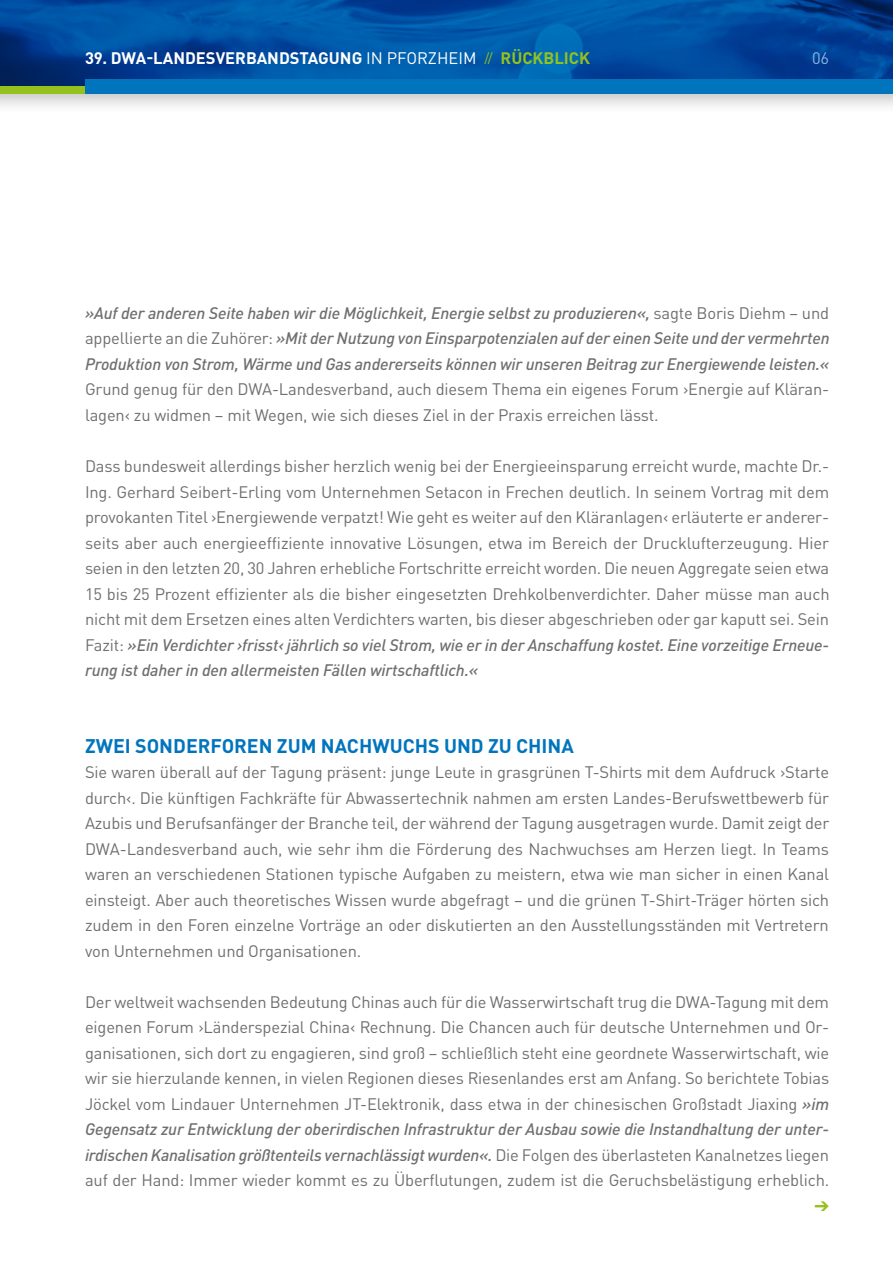
<style>
.page{position:relative;width:893px;height:1263px;background:#fff}
.page>*{position:absolute;margin:0;border:0;box-sizing:border-box;transform-origin:0 0}
.t1{font:700 19.5px "DINOT";color:#0075be}
.t2{font:16.5px/25.5px "DINOT";letter-spacing:-.01em;color:#6f6f6e;text-align:justify}
.t3{font:italic 500 16.5px/25.5px "DINOT";letter-spacing:-.01em;color:#6f6f6e;text-align:justify}
.t4{font:700 16.5px "DINOT";color:#fff}
.t5{font:16.5px "DINOT";color:#89b4e1}
.s1{font-weight:400}
.s2{font-weight:400;font-size:13.8px;color:#94c11c}
.s3{color:#94c11c}
.s4{font-weight:400;font-style:normal}
.s5{font-weight:500;font-style:italic}
</style>
<div class="page">
<div style="left:0;top:41px;width:893px;height:74px;background:#000;opacity:.25"></div>
<svg style="left:0;top:0;width:893px;height:86px;background:#004e9f"></svg>
<div style="left:0;top:86px;width:85px;height:8px;background:#94c11c"></div>
<div style="left:85px;top:79px;width:808px;height:15px;background:#0075be"></div>
<p class="t4" style="left:85px;top:47px;width:507px">39. DWA-LANDESVERBANDSTAGUNG <span class="s1">IN PFORZHEIM</span> <span class="s2">//</span> <span class="s3">RÜCKBLICK</span></p>
<p class="t5" style="left:812px;top:48px;width:19px">06</p>
<p class="t3" style="left:85px;top:300px;width:746px">»Auf der anderen Seite haben wir die Möglichkeit, Energie selbst zu produzieren«, <span class="s4">sagte Boris Diehm – und appellierte an die Zuhörer:</span> »Mit der Nutzung von Einsparpotenzialen auf der einen Seite und der vermehrten Produktion von Strom, Wärme und Gas andererseits können wir unseren Beitrag zur Energiewende leisten.«</p>
<p class="t2" style="left:85px;top:376px;width:746px">Grund genug für den DWA-Landesverband, auch diesem Thema ein eigenes Forum ›Energie auf Kläran&shy;lagen‹ zu widmen – mit Wegen, wie sich dieses Ziel in der Praxis erreichen lässt.</p>
<p class="t2" style="left:85px;top:453px;width:746px">Dass bundesweit allerdings bisher herzlich wenig bei der Energieeinsparung erreicht wurde, machte Dr.- Ing. Gerhard Seibert-Erling vom Unternehmen Setacon in Frechen deutlich. In seinem Vortrag mit dem provokanten Titel ›Energiewende verpatzt! Wie geht es weiter auf den Kläranlagen‹ erläuterte er anderer&shy;seits aber auch energieeffiziente innovative Lösungen, etwa im Bereich der Drucklufterzeugung. Hier seien in den letzten 20, 30 Jahren erhebliche Fortschritte erreicht worden. Die neuen Aggregate seien etwa 15 bis 25 Prozent effizienter als die bisher eingesetzten Drehkolbenverdichter. Daher müsse man auch nicht mit dem Ersetzen eines alten Verdichters warten, bis dieser abgeschrieben oder gar kaputt sei. Sein Fazit: <span class="s5">»Ein Verdichter ›frisst‹ jährlich so viel Strom, wie er in der Anschaffung kostet. Eine vorzeitige Erneue&shy;rung ist daher in den allermeisten Fällen wirtschaftlich.«</span></p>
<p class="t1" style="left:85px;top:733px;width:490px">ZWEI SONDERFOREN ZUM NACHWUCHS UND ZU CHINA</p>
<p class="t2" style="left:85px;top:759px;width:746px">Sie waren überall auf der Tagung präsent: junge Leute in grasgrünen T-Shirts mit dem Aufdruck ›Starte durch‹. Die künftigen Fachkräfte für Abwassertechnik nahmen am ersten Landes-Berufswettbewerb für Azubis und Berufsanfänger der Branche teil, der während der Tagung ausgetragen wurde. Damit zeigt der DWA-Landesverband auch, wie sehr ihm die Förderung des Nachwuchses am Herzen liegt. In Teams waren an verschiedenen Stationen typische Aufgaben zu meistern, etwa wie man sicher in einen Kanal einsteigt. Aber auch theoretisches Wissen wurde abgefragt – und die grünen T-Shirt-Träger hörten sich zudem in den Foren einzelne Vorträge an oder diskutierten an den Ausstellungsständen mit Vertretern von Unternehmen und Organisationen.</p>
<p class="t2" style="left:85px;top:989px;width:746px">Der weltweit wachsenden Bedeutung Chinas auch für die Wasserwirtschaft trug die DWA-Tagung mit dem eigenen Forum ›Länderspezial China‹ Rechnung. Die Chancen auch für deutsche Unternehmen und Or&shy;ganisationen, sich dort zu engagieren, sind groß – schließlich steht eine geordnete Wasserwirtschaft, wie wir sie hierzulande kennen, in vielen Regionen dieses Riesenlandes erst am Anfang. So berichtete Tobias Jöckel vom Lindauer Unternehmen JT-Elektronik, dass etwa in der chinesischen Großstadt Jiaxing <span class="s5">»im Gegensatz zur Entwicklung der oberirdischen Infrastruktur der Ausbau sowie die Instandhaltung der unter&shy;irdischen Kanalisation größtenteils vernachlässigt wurden«.</span> Die Folgen des überlasteten Kanalnetzes liegen auf der Hand: Immer wieder kommt es zu Überflutungen, zudem ist die Geruchsbelästigung erheblich.</p>
</div>
